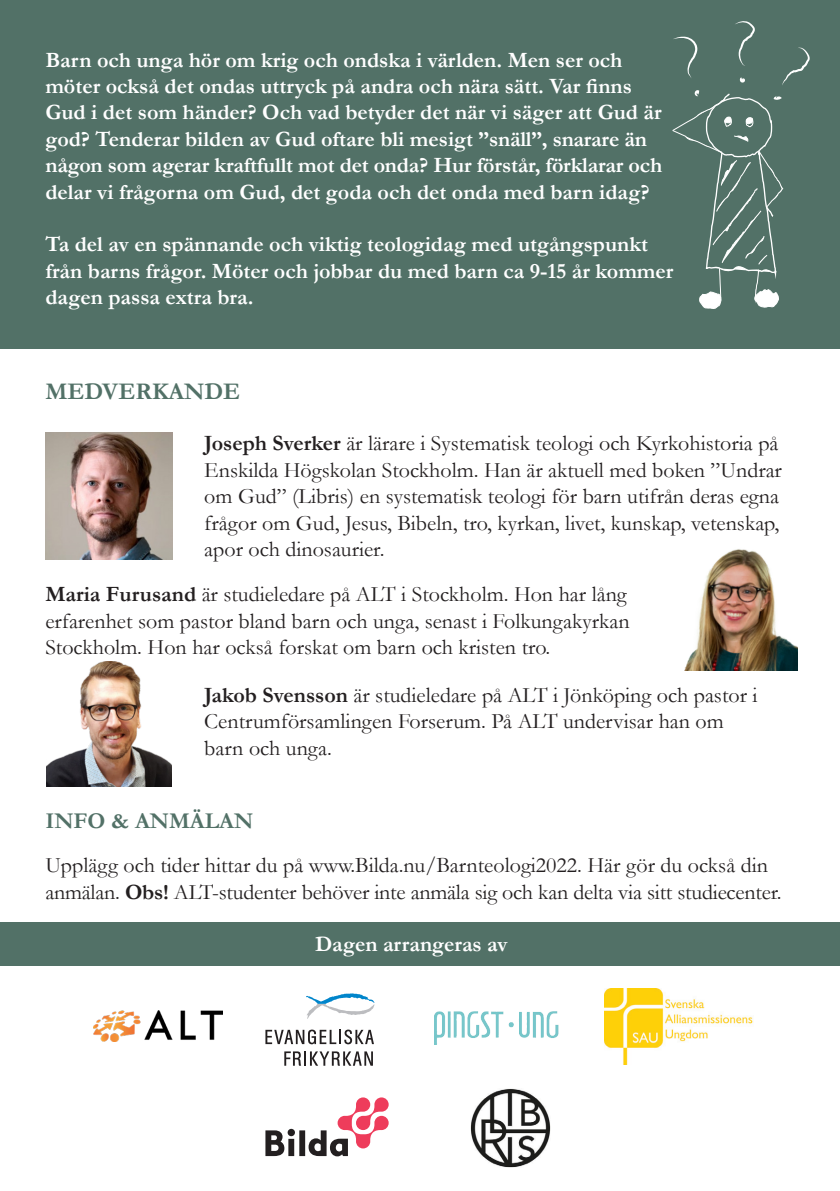
<style>
.page{position:relative;width:840px;height:1191px;background:#fff}
.page>*{position:absolute;margin:0;border:0;box-sizing:border-box;transform-origin:0 0}
.t1{font:700 24px "Garamond";color:#527167}
.t2{font:700 22.6px "Garamond";color:#527167}
.t3{font:22px/26.4px "Garamond";color:#231f20}
.t4{font:700 22px "Garamond";color:#fff}
.s1{font-weight:700}
</style>
<div class="page">
<div style="left:0;top:0;width:839px;height:349px;background:#527167"></div>
<div style="left:0;top:922px;width:839px;height:44px;background:#527167"></div>
<img style="left:93px;top:1010px;width:129px;height:32px">
<svg style="left:265px;top:1029px;width:109px;height:15px"></svg>
<svg style="left:284px;top:1051px;width:89px;height:14px"></svg>
<svg style="left:306px;top:993px;width:68px;height:26px"></svg>
<img style="left:434px;top:1011px;width:124px;height:33px">
<img style="left:604px;top:988px;width:149px;height:76px">
<img style="left:470px;top:1088px;width:80px;height:80px">
<svg style="left:265px;top:1097px;width:123px;height:59px"></svg>
<img style="left:684px;top:549px;width:113px;height:121px">
<img style="left:46px;top:661px;width:126px;height:125px">
<img style="left:46px;top:433px;width:126px;height:126px">
<svg style="left:672px;top:21px;width:137px;height:288px"></svg>
<p class="t4" style="left:45px;top:45px;width:578px">Barn och unga hör om krig och ondska i världen. Men ser och</p>
<p class="t4" style="left:45px;top:71px;width:587px">möter också det ondas uttryck på andra och nära sätt. Var finns</p>
<p class="t4" style="left:45px;top:97px;width:617px">Gud i det som händer? Och vad betyder det när vi säger att Gud är</p>
<p class="t4" style="left:45px;top:124px;width:602px">god? Tenderar bilden av Gud oftare bli mesigt ”snäll”, snarare än</p>
<p class="t4" style="left:45px;top:150px;width:618px">någon som agerar kraftfullt mot det onda? Hur förstår, förklarar och</p>
<p class="t4" style="left:45px;top:177px;width:605px">delar vi frågorna om Gud, det goda och det onda med barn idag?</p>
<p class="t4" style="left:45px;top:229px;width:603px">Ta del av en spännande och viktig teologidag med utgångspunkt</p>
<p class="t4" style="left:45px;top:256px;width:629px">från barns frågor. Möter och jobbar du med barn ca 9-15 år kommer</p>
<p class="t4" style="left:45px;top:282px;width:209px">dagen passa extra bra.</p>
<p class="t1" style="left:45px;top:375px;width:196px">MEDVERKANDE</p>
<p class="t3" style="left:204px;top:430px;width:578px"><span class="s1">Joseph Sverker</span> är lärare i Systematisk teologi och Kyrkohistoria på Enskilda Högskolan Stockholm. Han är aktuell med boken ”Undrar om Gud” (Libris) en systematisk teologi för barn utifrån deras egna frågor om Gud, Jesus, Bibeln, tro, kyrkan, livet, kunskap, vetenskap, apor och dinosaurier.</p>
<p class="t3" style="left:45px;top:580px;width:585px"><span class="s1">Maria Furusand</span> är studieledare på ALT i Stockholm. Hon har lång erfarenhet som pastor bland barn och unga, senast i Folkungakyrkan<br>Stockholm. Hon har också forskat om barn och kristen tro.</p>
<p class="t3" style="left:204px;top:681px;width:554px"><span class="s1">Jakob Svensson</span> är studieledare på ALT i Jönköping och pastor i<br>Centrumförsamlingen Forserum. På ALT undervisar han om</p>
<p class="t3" style="left:204px;top:734px;width:129px">barn och unga.</p>
<p class="t2" style="left:45px;top:805px;width:209px">INFO &amp; ANMÄLAN</p>
<p class="t3" style="left:45px;top:851px;width:737px">Upplägg och tider hittar du på www.Bilda.nu/Barnteologi2022. Här gör du också din anmälan. <span class="s1">Obs!</span> ALT-studenter behöver inte anmäla sig och kan delta via sitt studiecenter.</p>
<p class="t4" style="left:315px;top:929px;width:194px">Dagen arrangeras av</p>
</div>
